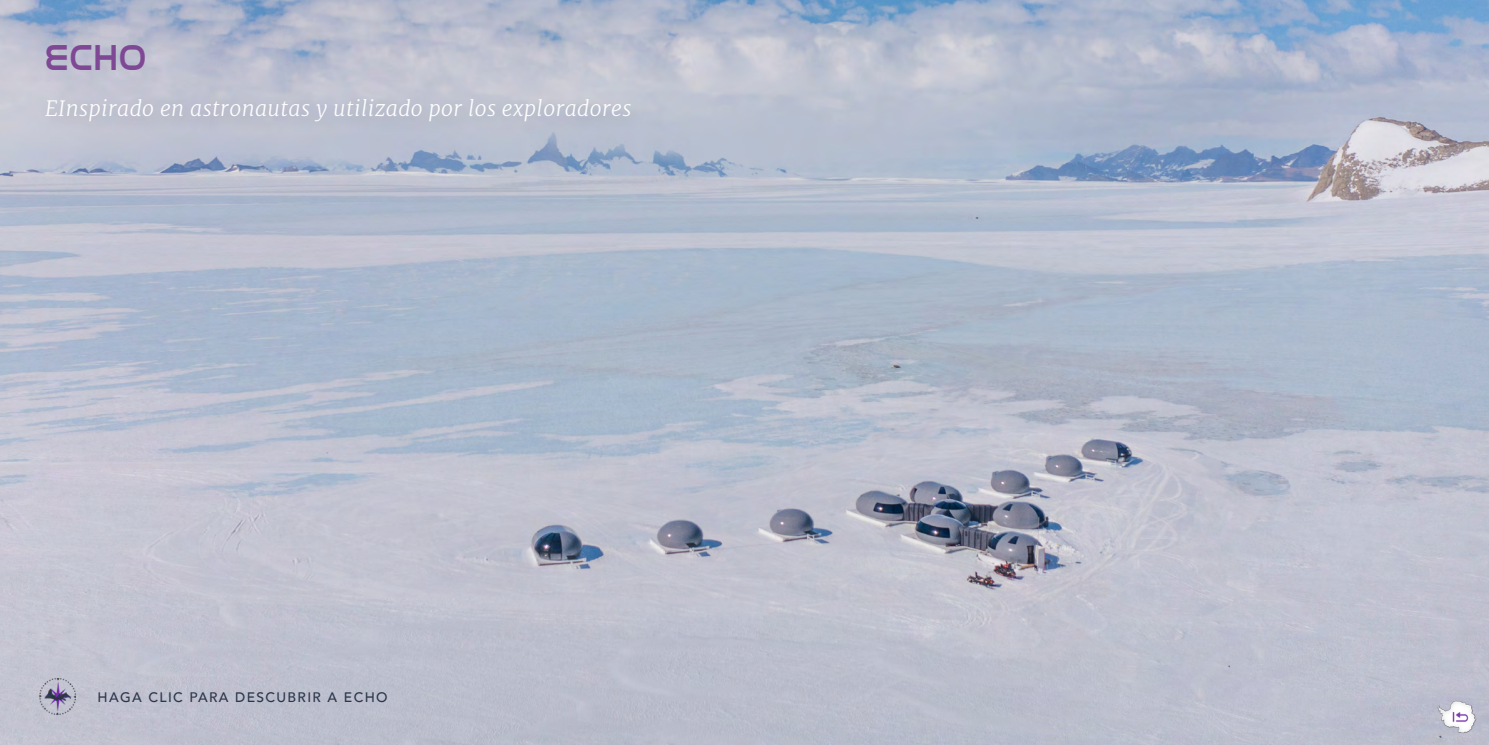
<style>
.page{position:relative;width:1489px;height:745px;background:#fff}
.page>*{position:absolute;margin:0;border:0;box-sizing:border-box;transform-origin:0 0}
.t1{font:36.25px "Nasalization Rg";color:#7e4895}
.t2{font:italic 300 21.25px "Merriweather";letter-spacing:.02em;color:#fefefe}
.t3{font:500 13.75px "Avenir";letter-spacing:.1em;color:#2c374b}
</style>
<div class="page">
<img style="left:0;top:0;width:1488px;height:744px">
<div style="left:37px;top:89px;width:613px;height:51px;background:#bec1d0"></div>
<img style="left:1429px;top:689px;width:59px;height:55px">
<img style="left:36px;top:666px;width:54px;height:49px">
<p class="t1" style="left:45px;top:37px;width:103px">ECHO</p>
<p class="t2" style="left:45px;top:95px;width:588px">EInspirado en astronautas y utilizado por los exploradores</p>
<p class="t3" style="left:97px;top:685px;width:292px">HAGA CLIC PARA DESCUBRIR A ECHO</p>
</div>
